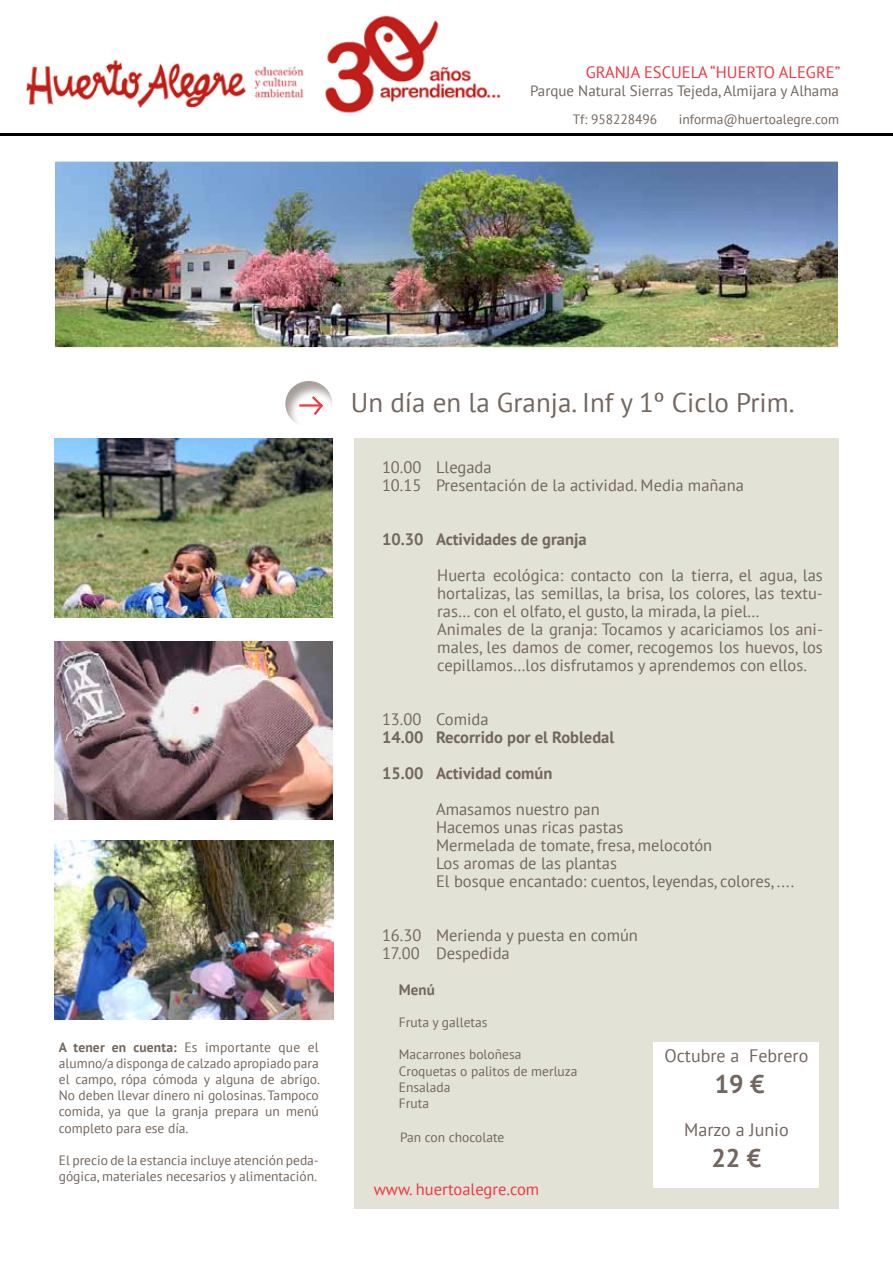
<style>
.page{position:relative;width:893px;height:1263px;background:#fff}
.page>*{position:absolute;margin:0;border:0;box-sizing:border-box;transform-origin:0 0}
.t1{font:27px "PT Sans";color:#73665e}
.t2{font:700 25.5px "PT Sans";color:#73665e}
.t3{font:18px "PT Sans";color:#73665e}
.t4{font:16.5px/18px "PT Sans";color:#73665e}
.t5{font:700 16.5px/36px "PT Sans";color:#73665e}
.t6{font:16.5px "PT Sans";color:#ef373f}
.t7{font:15px "PT Sans";color:#73665e}
.t8{font:700 15px "PT Sans";color:#73665e}
.t9{font:13.5px/16.2px "PT Sans";color:#73665e}
.s1{font-weight:700}
</style>
<div class="page">
<hr style="left:0;top:133px;width:893px;height:2px;background:#000">
<div style="left:282px;top:379px;width:51px;height:48px;background:#73665e;opacity:.64"></div>
<hr style="left:299px;top:404px;width:22px;height:3px;background:#ef373f">
<svg style="left:310px;top:394px;width:15px;height:23px"></svg>
<img style="left:56px;top:163px;width:781px;height:183px">
<div style="left:54px;top:161px;width:785px;height:187px;border:1px solid #fff"></div>
<div style="left:354px;top:438px;width:485px;height:771px;background:#e3e2d7"></div>
<img style="left:54px;top:439px;width:278px;height:178px">
<img style="left:54px;top:641px;width:278px;height:179px">
<div style="left:653px;top:1042px;width:166px;height:146px;background:#fff"></div>
<img style="left:26px;top:15px;width:475px;height:98px">
<img style="left:55px;top:840px;width:278px;height:179px">
<p class="t6" style="left:586px;top:62px;width:256px">GRANJA ESCUELA “HUERTO ALEGRE”</p>
<p class="t7" style="left:530px;top:81px;width:310px">Parque Natural Sierras Tejeda, Almijara y Alhama</p>
<p class="t9" style="left:573px;top:111px;width:86px">Tf: 958228496</p>
<p class="t9" style="left:679px;top:111px;width:162px">informa@huertoalegre.com</p>
<p class="t9" style="left:59px;top:1038px;width:263px;text-align:justify"><span class="s1">A tener en cuenta:</span> Es importante que el alumno/a disponga de calzado apropiado para el campo, rópa cómoda y alguna de abrigo.<br>No deben llevar dinero ni golosinas. Tampoco comida, ya que la granja prepara un menú completo para ese día.</p>
<p class="t9" style="left:59px;top:1152px;width:261px">El precio de la estancia incluye atención peda&shy;gógica, materiales necesarios y alimentación.</p>
<h1 class="t1" style="left:351px;top:385px;width:445px">Un día en la Granja. Inf y 1º Ciclo Prim.</h1>
<p class="t4" style="left:382px;top:457px;width:363px">10.00 Llegada<br>10.15 Presentación de la actividad. Media mañana</p>
<p class="t5" style="left:382px;top:520px;width:206px">10.30 Actividades de granja</p>
<p class="t4" style="left:437px;top:565px;width:387px">Huerta ecológica: contacto con la tierra, el agua, las hortalizas, las semillas, la brisa, los colores, las textu&shy;ras… con el olfato, el gusto, la mirada, la piel… Animales de la granja: Tocamos y acariciamos los ani&shy;males, les damos de comer, recogemos los huevos, los cepillamos…los disfrutamos y aprendemos con ellos.</p>
<p class="t4" style="left:382px;top:709px;width:108px">13.00 Comida</p>
<p class="t5" style="left:382px;top:718px;width:234px">14.00 Recorrido por el Robledal<br>15.00 Actividad común</p>
<p class="t4" style="left:436px;top:799px;width:360px">Amasamos nuestro pan<br>Hacemos unas ricas pastas<br>Mermelada de tomate, fresa, melocotón<br>Los aromas de las plantas<br>El bosque encantado: cuentos, leyendas, colores, ....</p>
<p class="t4" style="left:382px;top:925px;width:257px">16.30 Merienda y puesta en común<br>17.00 Despedida</p>
<p class="t8" style="left:399px;top:979px;width:37px">Menú</p>
<p class="t9" style="left:399px;top:1014px;width:90px">Fruta y galletas</p>
<p class="t9" style="left:399px;top:1046px;width:180px">Macarrones boloñesa<br>Croquetas o palitos de merluza<br>Ensalada<br>Fruta</p>
<p class="t9" style="left:400px;top:1129px;width:106px">Pan con chocolate</p>
<p class="t3" style="left:664px;top:1044px;width:145px">Octubre a Febrero</p>
<h2 class="t2" style="left:715px;top:1067px;width:51px">19 €</h2>
<p class="t3" style="left:684px;top:1118px;width:106px">Marzo a Junio</p>
<h2 class="t2" style="left:711px;top:1141px;width:51px">22 €</h2>
<p class="t6" style="left:374px;top:1179px;width:167px">www. huertoalegre.com</p>
</div>
